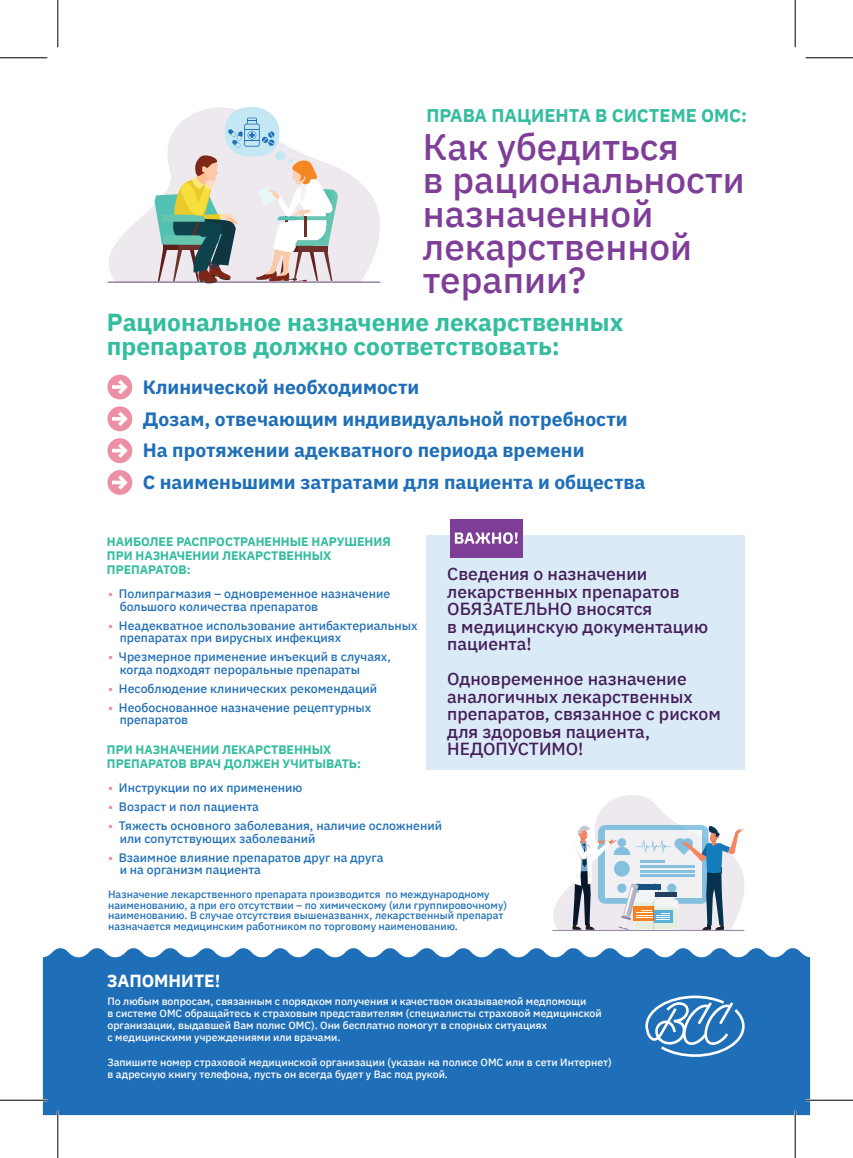
<style>
.page{position:relative;width:853px;height:1158px;background:#fff}
.page>*{position:absolute;margin:0;border:0;box-sizing:border-box;transform-origin:0 0}
.t1{font:500 36.75px/33.2px "IBM Plex Sans";color:#7e3e98}
.t2{font:700 24.5px/24.5px "IBM Plex Sans";color:#34bd9e}
.t3{font:700 19.25px/31.5px "IBM Plex Sans";color:#1f6fb8}
.t4{font:700 18.38px "IBM Plex Sans";color:#34bd9e}
.t5{font:500 17.5px/17.5px "IBM Plex Sans";color:#431e58}
.t6{font:700 17.5px "IBM Plex Sans";color:#fff}
.t7{font:500 12.25px/12.2px "IBM Plex Sans";color:#1f6fb8}
.t8{font:700 12.25px/14px "IBM Plex Sans";color:#34bd9e}
.t9{font:500 10.5px/12.2px "IBM Plex Sans";color:#fff}
.t10{font:500 10.5px/10.5px "IBM Plex Sans";color:#1f6fb8}
.s1{color:#ec91a5}
</style>
<div class="page">
<div style="left:43px;top:948px;width:766px;height:166px;background:#1f6fb8"></div>
<svg style="left:645px;top:995px;width:99px;height:61px"></svg>
<div style="left:107px;top:374px;width:25px;height:25px;background:#ec91a5;border-radius:50%"></div>
<svg style="left:112px;top:380px;width:16px;height:14px"></svg>
<div style="left:107px;top:406px;width:25px;height:25px;background:#ec91a5;border-radius:50%"></div>
<svg style="left:112px;top:411px;width:16px;height:15px"></svg>
<div style="left:107px;top:438px;width:25px;height:25px;background:#ec91a5;border-radius:50%"></div>
<svg style="left:112px;top:443px;width:16px;height:15px"></svg>
<div style="left:107px;top:470px;width:25px;height:25px;background:#ec91a5;border-radius:50%"></div>
<svg style="left:112px;top:475px;width:16px;height:14px"></svg>
<div style="left:426px;top:535px;width:318px;height:234px;background:#dbeaf7"></div>
<svg style="left:167px;top:107px;width:138px;height:48px;fill:#ede9ef"></svg>
<div style="left:224px;top:107px;width:56px;height:49px;background:#c3e8f3;border-radius:50%"></div>
<div style="left:275px;top:151px;width:10px;height:9px;background:#c3e8f3;border-radius:50%"></div>
<svg style="left:107px;top:155px;width:273px;height:129px"></svg>
<svg style="left:228px;top:118px;width:47px;height:30px"></svg>
<div style="left:449px;top:518px;width:73px;height:39px;background:#7e3e98"></div>
<svg style="left:454px;top:532px;width:63px;height:11px"></svg>
<svg style="left:553px;top:795px;width:191px;height:135px"></svg>
<hr style="left:0;top:1098px;width:47px;height:3px;background:#fff">
<hr style="left:805px;top:1098px;width:47px;height:3px;background:#fff">
<hr style="left:57px;top:1110px;width:2px;height:47px;background:#fff">
<hr style="left:793px;top:1110px;width:2px;height:47px;background:#fff">
<hr style="left:0;top:57px;width:47px;height:1px;background:#000">
<hr style="left:805px;top:57px;width:47px;height:1px;background:#000">
<hr style="left:0;top:1099px;width:47px;height:1px;background:#000">
<hr style="left:805px;top:1099px;width:47px;height:1px;background:#000">
<hr style="left:57px;top:0;width:1px;height:47px;background:#000">
<hr style="left:57px;top:1110px;width:1px;height:47px;background:#000">
<hr style="left:794px;top:0;width:1px;height:47px;background:#000">
<hr style="left:794px;top:1110px;width:1px;height:47px;background:#000">
<h3 class="t4" style="left:426px;top:101px;width:322px">ПРАВА ПАЦИЕНТА В СИСТЕМЕ ОМС:</h3>
<h1 class="t1" style="left:423px;top:127px;width:323px">Как убедиться<br>в рациональности назначенной лекарственной терапии?</h1>
<h2 class="t2" style="left:107px;top:308px;width:518px">Рациональное назначение лекарственных препаратов должно соответствовать:</h2>
<h3 class="t3" style="left:143px;top:370px;width:504px">Клинической необходимости<br>Дозам, отвечающим индивидуальной потребности На протяжении адекватного периода времени<br>С наименьшими затратами для пациента и общества</h3>
<p class="t8" style="left:107px;top:533px;width:285px">НАИБОЛЕЕ РАСПРОСТРАНЕННЫЕ НАРУШЕНИЯ<br>ПРИ НАЗНАЧЕНИИ ЛЕКАРСТВЕННЫХ<br>ПРЕПАРАТОВ:</p>
<p class="t7" style="left:120px;top:586px;width:272px;text-indent:-12px"><span class="s1">•</span> Полипрагмазия – одновременное назначение большого количества препаратов</p>
<p class="t7" style="left:120px;top:618px;width:299px;text-indent:-12px"><span class="s1">•</span> Неадекватное использование антибактериальных препаратах при вирусных инфекциях</p>
<p class="t7" style="left:120px;top:649px;width:272px;text-indent:-12px"><span class="s1">•</span> Чрезмерное применение инъекций в случаях, когда подходят пероральные препараты</p>
<p class="t7" style="left:108px;top:681px;width:270px"><span class="s1">•</span> Несоблюдение клинических рекомендаций</p>
<p class="t7" style="left:120px;top:700px;width:253px;text-indent:-12px"><span class="s1">•</span> Необоснованное назначение рецептурных препаратов</p>
<p class="t8" style="left:107px;top:741px;width:255px">ПРИ НАЗНАЧЕНИИ ЛЕКАРСТВЕННЫХ<br>ПРЕПАРАТОВ ВРАЧ ДОЛЖЕН УЧИТЫВАТЬ:</p>
<h3 class="t5" style="left:447px;top:564px;width:262px">Сведения о назначении лекарственных препаратов<br>ОБЯЗАТЕЛЬНО вносятся<br>в медицинскую документацию пациента!</h3>
<h3 class="t5" style="left:447px;top:669px;width:275px">Одновременное назначение аналогичных лекарственных препаратов, связанное с риском для здоровья пациента,<br>НЕДОПУСТИМО!</h3>
<p class="t7" style="left:108px;top:780px;width:196px"><span class="s1">•</span> Инструкции по их применению</p>
<p class="t7" style="left:108px;top:799px;width:152px"><span class="s1">•</span> Возраст и пол пациента</p>
<p class="t7" style="left:120px;top:818px;width:324px;text-indent:-12px"><span class="s1">•</span> Тяжесть основного заболевания, наличие осложнений или сопутствующих заболеваний</p>
<p class="t7" style="left:120px;top:850px;width:265px;text-indent:-12px"><span class="s1">•</span> Взаимное влияние препаратов друг на друга и на организм пациента</p>
<p class="t10" style="left:108px;top:888px;width:400px">Назначение лекарственного препарата производится по международному наименованию, а при его отсутствии – по химическому (или группировочному) наименованию. В случае отсутствия вышеназваннх, лекарственный препарат назначается медицинским работником по торговому наименованию.</p>
<h3 class="t6" style="left:107px;top:966px;width:115px">ЗАПОМНИТЕ!</h3>
<p class="t9" style="left:107px;top:993px;width:495px">По любым вопросам, связанным с порядком получения и качеством оказываемой медпомощи<br>в системе ОМС обращайтесь к страховым представителям (специалисты страховой медицинской организации, выдавшей Вам полис ОМС). Они бесплатно помогут в спорных ситуациях<br>с медицинскими учреждениями или врачами.</p>
<p class="t9" style="left:107px;top:1054px;width:505px">Запишите номер страховой медицинской организации (указан на полисе ОМС или в сети Интернет) в адресную книгу телефона, пусть он всегда будет у Вас под рукой.</p>
</div>
